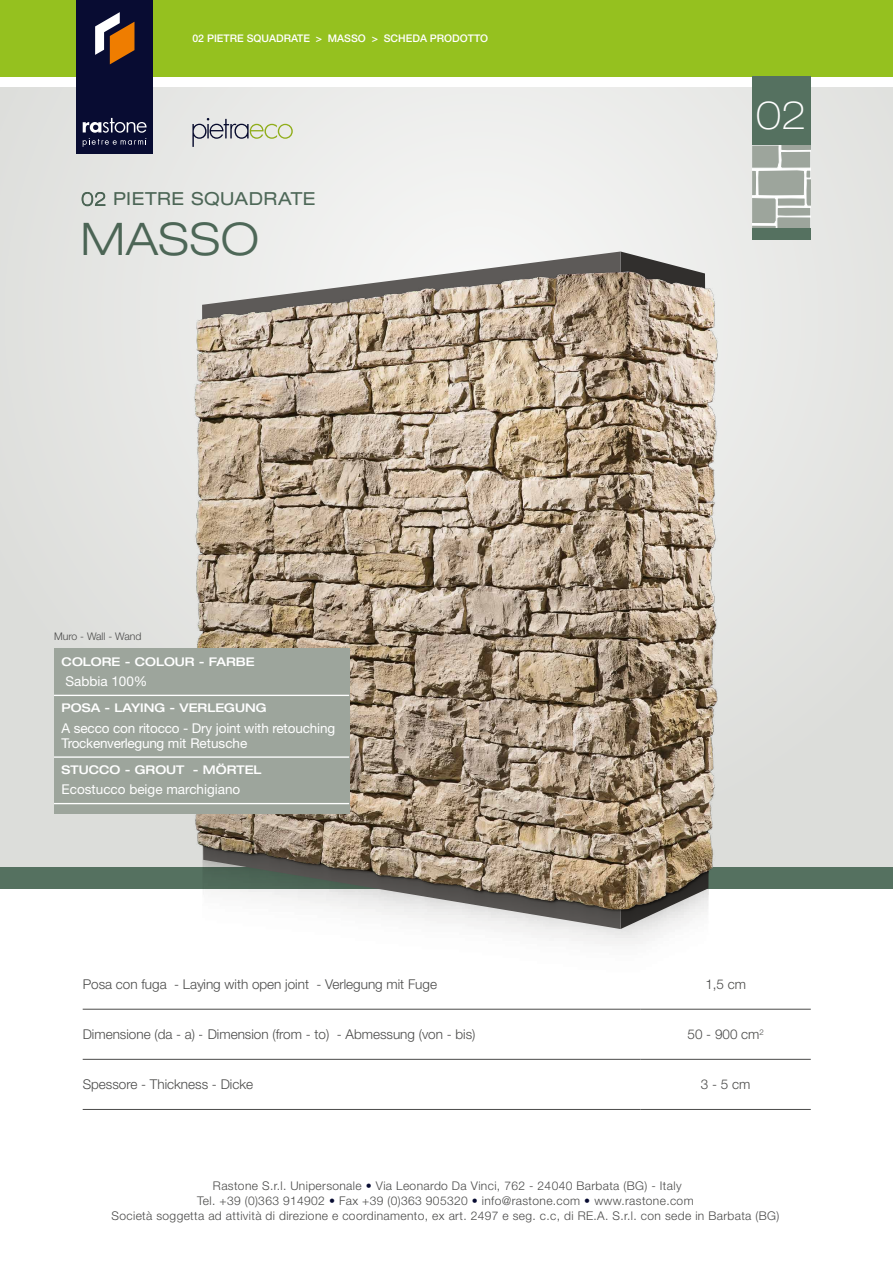
<style>
.page{position:relative;width:893px;height:1263px;background:#fff}
.page>*{position:absolute;margin:0;border:0;box-sizing:border-box;transform-origin:0 0}
.t1{font:300 expanded 45px "Helvetica Neue LT Std";letter-spacing:.02em;color:#557160}
.Title_blue{font:100 expanded 38.55px "Helvetica Neue LT Std";color:#fff}
.t2{font:expanded 18px "Helvetica Neue LT Std";letter-spacing:.03em;color:#557160}
.Testi_tabella_mq___f{font:300 13.5px "Helvetica Neue LT Std";color:#4a4a49}
.Text_tablella{font:13.5px "Helvetica Neue LT Std";letter-spacing:-.01em;color:#fff}
.t3{font:300 12px "Helvetica Neue LT Std";letter-spacing:.03em;color:#4a4a49}
.Text_tabella_bold{font:500 expanded 12px "Helvetica Neue LT Std";color:#fff}
.t4{font:500 10.5px "Helvetica Neue LT Std";color:#fff}
.Testi_tabella_mq___f-2{font:300 10.5px "Helvetica Neue LT Std";color:#4a4a49}
.s1{font-weight:100}
.s2{color:#080c32}
</style>
<div class="page">
<div style="left:0;top:0;width:893px;height:77px;background:#95c11f"></div>
<div style="left:0;top:87px;width:893px;height:787px;background:linear-gradient(to bottom,#ebecea,#dbdcd9)"></div>
<div style="left:0;top:867px;width:893px;height:21px;background:#557160"></div>
<svg style="left:81px;top:192px;width:25px;height:15px"></svg>
<hr style="left:83px;top:1009px;width:558px;height:1px;background:#4a4a49">
<hr style="left:641px;top:1009px;width:170px;height:1px;background:#4a4a49">
<hr style="left:83px;top:1059px;width:558px;height:1px;background:#4a4a49">
<hr style="left:641px;top:1059px;width:170px;height:1px;background:#4a4a49">
<hr style="left:83px;top:1109px;width:558px;height:1px;background:#4a4a49">
<hr style="left:641px;top:1109px;width:170px;height:1px;background:#4a4a49">
<div style="left:77px;top:0;width:76px;height:153px;background:#080c32"></div>
<svg style="left:83px;top:118px;width:64px;height:29px"></svg>
<svg style="left:95px;top:12px;width:39px;height:52px"></svg>
<svg style="left:192px;top:118px;width:101px;height:29px;background:#cccfc8"></svg>
<div style="left:752px;top:77px;width:58px;height:68px;background:#557160"></div>
<svg style="left:752px;top:146px;width:58px;height:82px;background:#aeb5ad"></svg>
<div style="left:752px;top:228px;width:58px;height:12px;background:#557160"></div>
<img style="left:177px;top:257px;width:549px;height:803px">
<div style="left:54px;top:649px;width:295px;height:165px;background:#9da59c"></div>
<hr style="left:54px;top:695px;width:295px;height:1px;background:#fff">
<hr style="left:54px;top:803px;width:295px;height:1px;background:#fff">
<hr style="left:54px;top:756px;width:295px;height:2px;background:#fff">
<p class="t4" style="left:192px;top:32px;width:297px">02 PIETRE SQUADRATE &gt; MASSO &gt; SCHEDA PRODOTTO</p>
<h3 class="t2" style="left:82px;top:188px;width:235px"><span class="s1">02</span> PIETRE SQUADRATE</h3>
<h1 class="t1" style="left:81px;top:212px;width:180px">MASSO</h1>
<p class="Testi_tabella_mq___f-2" style="left:54px;top:630px;width:89px">Muro - Wall - Wand</p>
<p class="Text_tabella_bold" style="left:62px;top:654px;width:195px">COLORE - COLOUR - FARBE</p>
<p class="Text_tablella" style="left:65px;top:673px;width:84px">Sabbia 100%</p>
<p class="Text_tabella_bold" style="left:62px;top:701px;width:207px">POSA - LAYING - VERLEGUNG</p>
<p class="Text_tablella" style="left:62px;top:720px;width:275px">A secco con ritocco - Dry joint with retouching</p>
<p class="Text_tablella" style="left:62px;top:735px;width:187px">Trockenverlegung mit Retusche</p>
<p class="Text_tabella_bold" style="left:62px;top:762px;width:201px">STUCCO - GROUT - MÖRTEL</p>
<p class="Text_tablella" style="left:62px;top:781px;width:180px">Ecostucco beige marchigiano</p>
<p class="Title_blue" style="left:756px;top:92px;width:51px">02</p>
<p class="Testi_tabella_mq___f" style="left:83px;top:976px;width:356px">Posa con fuga - Laying with open joint - Verlegung mit Fuge</p>
<p class="Testi_tabella_mq___f" style="left:705px;top:976px;width:42px">1,5 cm</p>
<p class="Testi_tabella_mq___f" style="left:83px;top:1026px;width:394px">Dimensione (da - a) - Dimension (from - to) - Abmessung (von - bis)</p>
<p class="Testi_tabella_mq___f" style="left:687px;top:1026px;width:78px">50 - 900 cm<sup>2</sup></p>
<p class="Testi_tabella_mq___f" style="left:83px;top:1076px;width:172px">Spessore - Thickness - Dicke</p>
<p class="Testi_tabella_mq___f" style="left:701px;top:1076px;width:51px">3 - 5 cm</p>
<p class="t3" style="left:213px;top:1178px;width:470px">Rastone S.r.l. Unipersonale <span class="s2">•</span> Via Leonardo Da Vinci, 762 - 24040 Barbata (BG) - Italy</p>
<p class="t3" style="left:197px;top:1193px;width:498px">Tel. +39 (0)363 914902 <span class="s2">•</span> Fax +39 (0)363 905320 <span class="s2">•</span> info@rastone.com <span class="s2">•</span> www.rastone.com</p>
<p class="t3" style="left:112px;top:1208px;width:669px">Società soggetta ad attività di direzione e coordinamento, ex art. 2497 e seg. c.c, di RE.A. S.r.l. con sede in Barbata (BG)</p>
</div>
